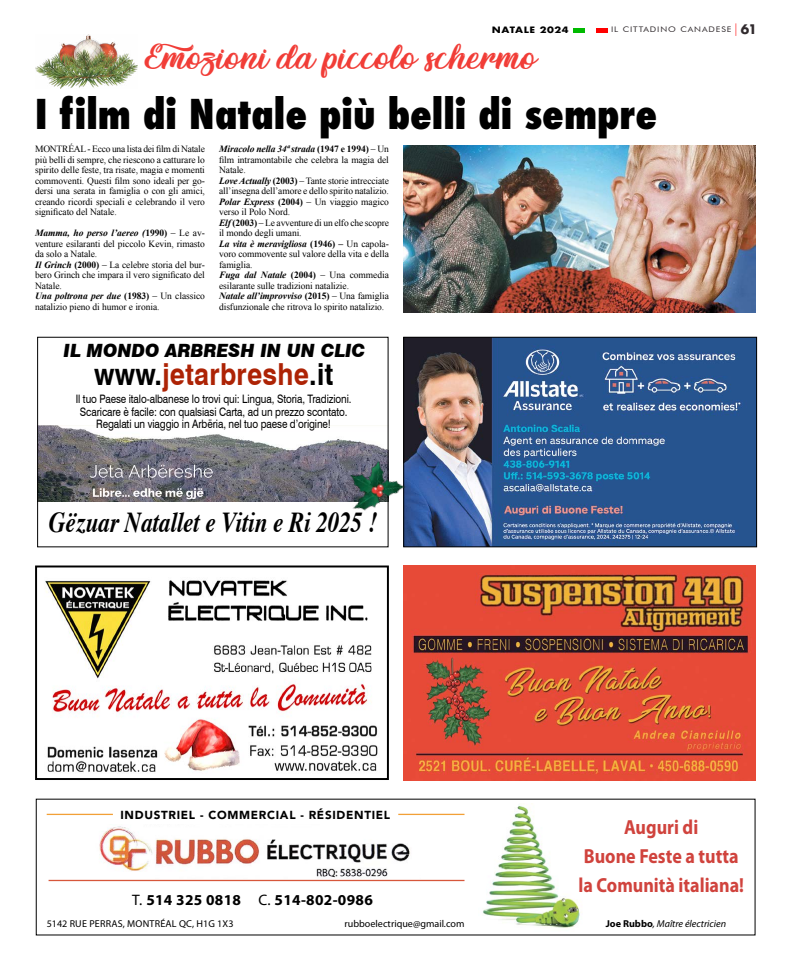
<style>
.page{position:relative;width:792px;height:972px;background:#fff}
.page>*{position:absolute;margin:0;border:0;box-sizing:border-box;transform-origin:0 0}
.t1{font:800 condensed 40px "Futura";color:#000}
.t2{font:38px "Christmas Squad Personal Use";color:#f13d37;scale:1.16 1}
.t3{font:700 30.4px "Swiss 721 BT";letter-spacing:.01em;color:#ad2305;scale:.88 1}
.t4{font:italic 700 28.8px "Times";color:#000;scale:.8 1}
.t5{font:700 20.4px/28.9px "Myriad Pro";color:#d0433d;text-align:center;scale:.88 1}
.t6{font:italic 900 18.3px "Swiss 721 BT";color:#000;scale:.96 1}
.t7{font:700 15.2px "Myriad Pro";letter-spacing:.02em;color:#000}
.t8{font:11.7px/12.7px "Swiss 721 BT";letter-spacing:-.01em;color:#000;text-align:center;scale:.85 1}
.t9{font:900 11.7px "Avenir";letter-spacing:.06em;color:#000}
.t10{font:10px "Myriad Pro";letter-spacing:.02em;color:#000}
.t11{font:italic 10px "Myriad Pro";color:#000}
.t12{font:10px "Myriad Pro";color:#000}
.t13{font:9.5px/10.5px "Times New Roman";letter-spacing:-.005em;color:#000}
.t14{font:700 8.6px "Futura";letter-spacing:.05em;color:#000;scale:1.17 1}
.t15{font:7.7px "Futura BT";letter-spacing:.1em;color:#312b2e;scale:1.16 1}
.s1{font-family:"Swiss 721 BT";font-stretch:condensed;font-size:12.5px;color:#f00}
.s2{font-family:"Futura";font-weight:700;font-size:12.8px}
.s3{font-weight:700;font-style:italic}
.s4{font-weight:700}
.s5{color:#000}
.s6{font-weight:400}
.s7{font-weight:700;font-style:normal}
</style>
<div class="page">
<hr style="left:574px;top:28px;width:11px;height:4px;background:#00ba00">
<hr style="left:596px;top:28px;width:11px;height:4px;background:#f00">
<img style="left:482px;top:806px;width:98px;height:122px">
<img style="left:99px;top:826px;width:311px;height:52px">
<hr style="left:49px;top:880px;width:416px;height:1px;background:#d7573b">
<hr style="left:398px;top:814px;width:67px;height:1px;background:#f2a037">
<hr style="left:47px;top:814px;width:66px;height:1px;background:#f2a037">
<img style="left:403px;top:566px;width:352px;height:214px">
<img style="left:405px;top:339px;width:350px;height:206px">
<div style="left:403px;top:337px;width:354px;height:210px;border:1px solid #000"></div>
<img style="left:45px;top:580px;width:333px;height:192px">
<div style="left:35px;top:566px;width:354px;height:214px;border:2px solid #000"></div>
<img style="left:39px;top:425px;width:348px;height:77px">
<img style="left:340px;top:452px;width:71px;height:72px">
<img style="left:403px;top:145px;width:352px;height:168px">
<img style="left:35px;top:34px;width:103px;height:55px">
<p class="t14" style="left:492px;top:24px;width:67px">NATALE 2024</p>
<p class="t15" style="left:611px;top:25px;width:127px">IL CITTADINO CANADESE <span class="s1">|</span> <span class="s2">61</span></p>
<h2 class="t2" style="left:144px;top:40px;width:339px">Emozioni da piccolo schermo</h2>
<h1 class="t1" style="left:35px;top:86px;width:624px">I film di Natale più belli di sempre</h1>
<p class="t13" style="left:35px;top:144px;width:171px;text-align:justify">MONTRÉAL - Ecco una lista dei film di Natale più belli di sempre, che riescono a catturare lo spirito delle feste, tra risate, magia e momenti commoventi. Questi film sono ideali per go&shy;dersi una serata in famiglia o con gli amici, creando ricordi speciali e celebrando il vero significato del Natale.</p>
<p class="t13" style="left:35px;top:228px;width:171px"><span class="s3">Mamma, ho perso l’aereo (</span><span class="s4">1990)</span> – Le av&shy;venture esilaranti del piccolo Kevin, rimasto da solo a Natale.<br><span class="s3">Il Grinch</span> <span class="s4">(2000)</span> – La celebre storia del bur&shy;bero Grinch che impara il vero significato del Natale.<br><span class="s3">Una poltrona per due</span> <span class="s4">(1983)</span> – Un classico natalizio pieno di humor e ironia.</p>
<p class="t13" style="left:219px;top:144px;width:171px"><span class="s3">Miracolo nella 34ª strada</span> <span class="s4">(1947 e 1994)</span> – Un film intramontabile che celebra la magia del Natale.<br><span class="s3">Love Actually</span> <span class="s4">(2003)</span> – Tante storie intrecciate all’insegna dell’amore e dello spirito natalizio.<br><span class="s3">Polar Express</span> <span class="s4">(2004)</span> – Un viaggio magico verso il Polo Nord.<br><span class="s3">Elf</span> <span class="s4">(2003)</span> – Le avventure di un elfo che scopre il mondo degli umani.<br><span class="s3">La vita è meravigliosa</span> <span class="s4">(1946) –</span> Un capola&shy;voro commovente sul valore della vita e della famiglia.<br><span class="s3">Fuga dal Natale</span> <span class="s4">(2004)</span> – Una commedia esilarante sulle tradizioni natalizie.<br><span class="s3">Natale all’improvviso</span> <span class="s4">(2015)</span> – Una famiglia disfunzionale che ritrova lo spirito natalizio.</p>
<h3 class="t6" style="left:64px;top:339px;width:316px">IL MONDO ARBRESH IN UN CLIC</h3>
<h3 class="t3" style="left:94px;top:356px;width:273px"><span class="s5">www.</span>jetarbreshe<span class="s5">.it</span></h3>
<p class="t8" style="left:76px;top:392px;width:326px">Il tuo Paese italo-albanese lo trovi qui: Lingua, Storia, Tradizioni.<br>Scaricare è facile: con qualsiasi Carta, ad un prezzo scontato.<br>Regalati un viaggio in Arbëria, nel tuo paese d’origine!</p>
<h3 class="t4" style="left:49px;top:495px;width:413px">Gëzuar Natallet e Vitin e Ri 2025 !</h3>
<p class="t9" style="left:121px;top:805px;width:271px">INDUSTRIEL - COMMERCIAL - RÉSIDENTIEL</p>
<h3 class="t7" style="left:132px;top:890px;width:242px"><span class="s6">T.</span> 514 325 0818 <span class="s6">C.</span> 514-802-0986</h3>
<p class="t10" style="left:47px;top:918px;width:188px">5142 RUE PERRAS, MONTRÉAL QC, H1G 1X3</p>
<p class="t12" style="left:345px;top:918px;width:121px">rubboelectrique@gmail.com</p>
<h3 class="t5" style="left:578px;top:812px;width:190px">Auguri di<br>Buone Feste a tutta la Comunità italiana!</h3>
<p class="t11" style="left:606px;top:917px;width:122px"><span class="s7">Joe Rubbo</span>, Maître électricien</p>
</div>
